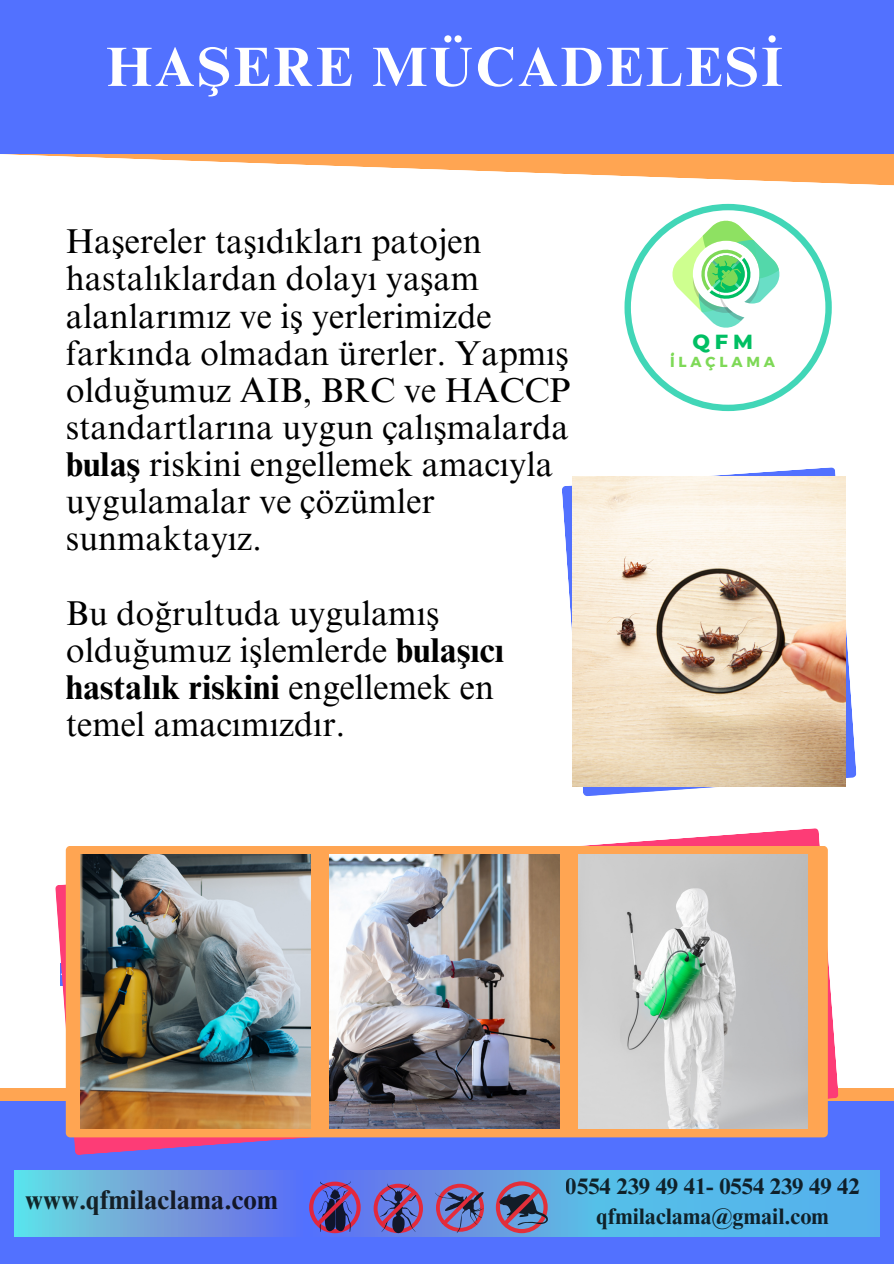
<style>
.page{position:relative;width:894px;height:1264px;background:#fff}
.page>*{position:absolute;margin:0;border:0;box-sizing:border-box;transform-origin:0 0}
.t1{font:700 55.5px "Times NRMT Pro";letter-spacing:.05em;color:#fff}
.t2{font:34.5px/37.2px "Times NRMT Pro";color:#000}
.t3{font:700 27px "Times NRMT Pro";color:#000}
.t4{font:700 22.5px/30.3px "Times NRMT Pro";color:#000;text-align:center}
.t5{font:800 20.85px "Montserrat";color:#00bf63}
.t6{font:14.4px "Kief Montaser Bold";letter-spacing:.265em;color:#7ed957}
.s1{font-weight:700}
</style>
<div class="page">
<svg style="left:3px;top:154px;width:890px;height:32px"></svg>
<div style="left:0;top:0;width:893px;height:154px;background:#5271ff"></div>
<div style="left:0;top:1100px;width:893px;height:163px;background:#5271ff"></div>
<svg style="left:55px;top:828px;width:783px;height:327px"></svg>
<div style="left:66px;top:845px;width:761px;height:292px;background:#ffa552;border-radius:4px"></div>
<img style="left:81px;top:854px;width:229px;height:274px">
<img style="left:329px;top:854px;width:230px;height:274px">
<img style="left:578px;top:854px;width:229px;height:274px">
<svg style="left:562px;top:467px;width:294px;height:329px"></svg>
<img style="left:572px;top:476px;width:273px;height:310px">
<svg style="left:624px;top:204px;width:207px;height:207px"></svg>
<svg style="left:14px;top:1170px;width:865px;height:66px;background:#60a9e6"></svg>
<svg style="left:309px;top:1181px;width:51px;height:52px"></svg>
<svg style="left:373px;top:1183px;width:50px;height:50px;background:#7a589a"></svg>
<svg style="left:435px;top:1183px;width:49px;height:50px;background:#7f669b"></svg>
<svg style="left:495px;top:1181px;width:52px;height:52px;background:#79688c"></svg>
<h1 class="t1" style="left:106px;top:46px;width:677px">HAŞERE MÜCADELESİ</h1>
<p class="t2" style="left:66px;top:227px;width:506px">Haşereler taşıdıkları patojen hastalıklardan dolayı yaşam alanlarımız ve iş yerlerimizde farkında olmadan ürerler. Yapmış olduğumuz AIB, BRC ve HACCP standartlarına uygun çalışmalarda <span class="s1">bulaş</span> riskini engellemek amacıyla uygulamalar ve çözümler sunmaktayız.</p>
<p class="t2" style="left:66px;top:598px;width:440px">Bu doğrultuda uygulamış olduğumuz işlemlerde <span class="s1">bulaşıcı hastalık riskini</span> engellemek en temel amacımızdır.</p>
<h4 class="t5" style="left:692px;top:328px;width:62px">QFM</h4>
<p class="t6" style="left:670px;top:353px;width:106px">İLAÇLAMA</p>
<p class="t6" style="left:671px;top:341px;width:5px">.</p>
<p class="t3" style="left:25px;top:1189px;width:254px">www.qfm laclama.com</p>
<p class="t4" style="left:565px;top:1173px;width:295px">0554 239 49 41- 0554 239 49 42 qfm laclama@gma l.com</p>
</div>
